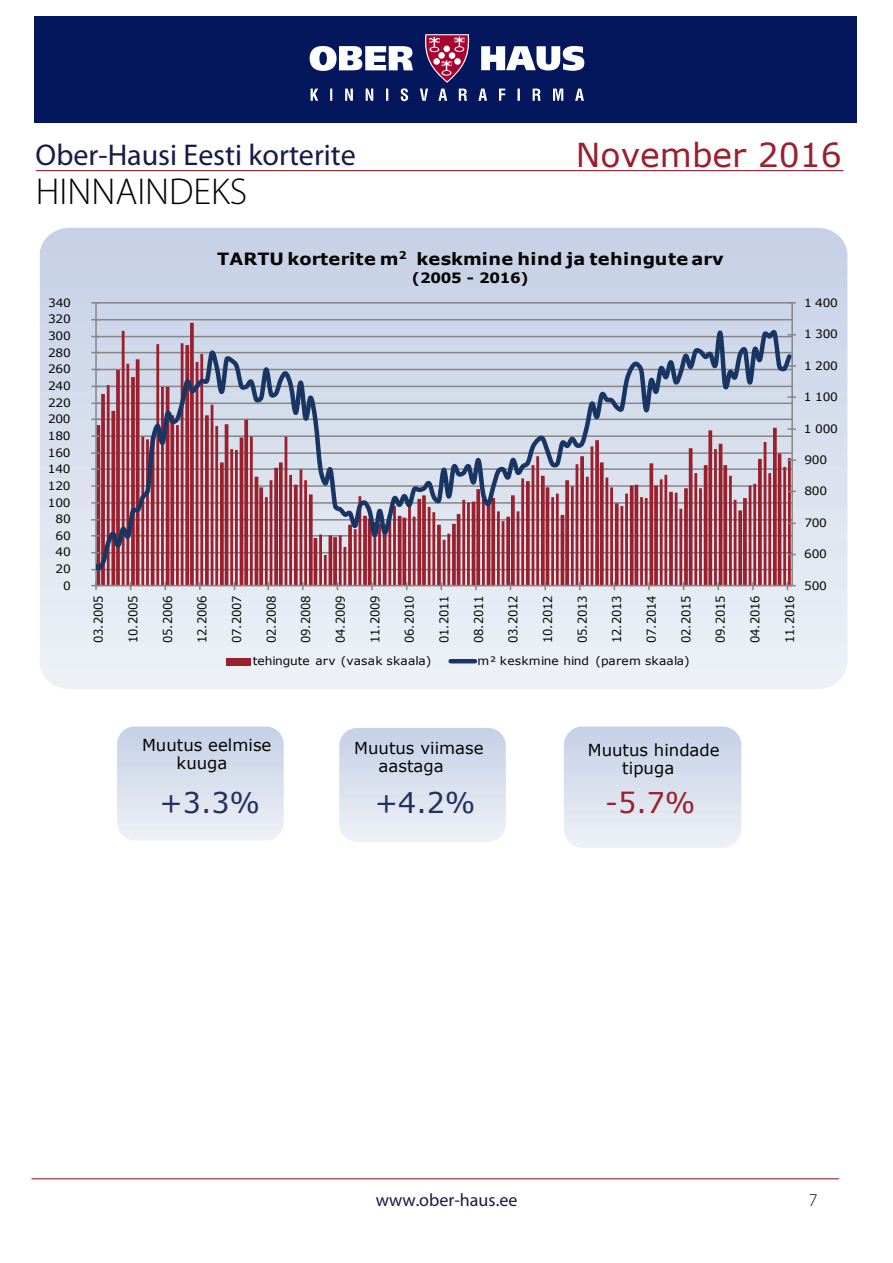
<style>
.page{position:relative;width:893px;height:1263px;background:#fff}
.page>*{position:absolute;margin:0;border:0;box-sizing:border-box;transform-origin:0 0}
.t1{font:300 37.5px "Myriad Pro";color:#040503}
.t2{font:33px "Verdana";color:#9b1f2d}
.t3{font:30px "Myriad Pro";color:#161b47}
.t4{font:28.5px "Verdana";color:#262e62}
.t5{font:28.5px "Verdana";color:#9b202e}
.t6{font:18px "Myriad Pro";color:#161b47}
.t7{font:300 18px "Myriad Pro";color:#040503}
.t8{font:700 16.95px "Verdana";letter-spacing:.02em;color:#050504;scale:1.05 1}
.t9{font:16.5px/18px "Verdana";color:#040503}
.t10{font:700 14.25px "Verdana";letter-spacing:-.025em;color:#050504;scale:1.05 1}
.t11{font:12.15px "Verdana";letter-spacing:-.02em;color:#050504;scale:.95 1}
.t12{font:11.55px "Verdana";letter-spacing:-.02em;color:#050504;scale:1.05 1}
.t13{font:11.55px "Verdana";letter-spacing:.015em;color:#050504;scale:1.05 1}
</style>
<div class="page">
<hr style="left:32px;top:1178px;width:806px;height:1px;background:#9b1f2d">
<hr style="left:36px;top:170px;width:807px;height:1px;background:#9b1f2d">
<img style="left:117px;top:726px;width:167px;height:114px">
<img style="left:40px;top:228px;width:807px;height:461px">
<div style="left:35px;top:16px;width:822px;height:107px;background:#04175c"></div>
<svg style="left:309px;top:34px;width:275px;height:67px"></svg>
<hr style="left:96px;top:302px;width:696px;height:2px;background:#868686">
<hr style="left:96px;top:319px;width:696px;height:1px;background:#868686">
<svg style="left:97px;top:323px;width:693px;height:262px;background:#b87e8c"></svg>
<hr style="left:791px;top:303px;width:1px;height:283px;background:#868686">
<hr style="left:95px;top:303px;width:2px;height:283px;background:#868686">
<svg style="left:91px;top:302px;width:9px;height:2px"></svg>
<hr style="left:96px;top:585px;width:696px;height:1px;background:#868686">
<svg style="left:786px;top:582px;width:9px;height:8px"></svg>
<svg style="left:717px;top:582px;width:2px;height:8px"></svg>
<svg style="left:613px;top:582px;width:2px;height:8px"></svg>
<svg style="left:544px;top:582px;width:2px;height:8px"></svg>
<svg style="left:440px;top:582px;width:2px;height:8px"></svg>
<svg style="left:371px;top:582px;width:2px;height:8px"></svg>
<svg style="left:336px;top:582px;width:2px;height:8px"></svg>
<svg style="left:267px;top:582px;width:2px;height:8px"></svg>
<svg style="left:199px;top:582px;width:2px;height:8px"></svg>
<svg style="left:164px;top:582px;width:2px;height:8px"></svg>
<svg style="left:91px;top:582px;width:9px;height:8px"></svg>
<svg style="left:96px;top:326px;width:697px;height:249px;background:#b69cab"></svg>
<div style="left:226px;top:658px;width:25px;height:7px;background:#9b202e"></div>
<hr style="left:450px;top:659px;width:25px;height:4px;background:#193564">
<h3 class="t3" style="left:36px;top:137px;width:322px">Ober-Hausi Eesti korterite</h3>
<h1 class="t1" style="left:36px;top:169px;width:213px">HINNAINDEKS</h1>
<h2 class="t2" style="left:576px;top:142px;width:267px">November 2016</h2>
<p class="t12" style="left:48px;top:298px;width:23px">340</p>
<p class="t12" style="left:48px;top:315px;width:23px">320</p>
<p class="t12" style="left:48px;top:331px;width:23px">300</p>
<p class="t12" style="left:48px;top:348px;width:23px">280</p>
<p class="t12" style="left:48px;top:365px;width:23px">260</p>
<p class="t12" style="left:48px;top:381px;width:23px">240</p>
<p class="t12" style="left:48px;top:398px;width:23px">220</p>
<p class="t12" style="left:48px;top:415px;width:23px">200</p>
<p class="t12" style="left:48px;top:431px;width:23px">180</p>
<p class="t12" style="left:48px;top:448px;width:23px">160</p>
<p class="t12" style="left:48px;top:464px;width:23px">140</p>
<p class="t12" style="left:48px;top:481px;width:23px">120</p>
<p class="t12" style="left:48px;top:498px;width:23px">100</p>
<p class="t12" style="left:56px;top:514px;width:16px">80</p>
<p class="t12" style="left:56px;top:531px;width:16px">60</p>
<p class="t12" style="left:56px;top:548px;width:16px">40</p>
<p class="t12" style="left:56px;top:564px;width:16px">20</p>
<p class="t12" style="left:63px;top:581px;width:9px">0</p>
<h3 class="t8" style="left:217px;top:252px;width:484px">TARTU korterite m<sup>2</sup> keskmine hind ja tehingute arv</h3>
<p class="t10" style="left:412px;top:272px;width:113px">(2005 - 2016)</p>
<p class="t11" style="left:94px;top:643px;width:51px;rotate:-90deg">03.2005</p>
<p class="t11" style="left:128px;top:643px;width:51px;rotate:-90deg">10.2005</p>
<p class="t11" style="left:163px;top:643px;width:51px;rotate:-90deg">05.2006</p>
<p class="t11" style="left:197px;top:643px;width:51px;rotate:-90deg">12.2006</p>
<p class="t11" style="left:232px;top:643px;width:51px;rotate:-90deg">07.2007</p>
<p class="t11" style="left:266px;top:643px;width:51px;rotate:-90deg">02.2008</p>
<p class="t11" style="left:301px;top:643px;width:51px;rotate:-90deg">09.2008</p>
<p class="t11" style="left:335px;top:643px;width:51px;rotate:-90deg">04.2009</p>
<p class="t11" style="left:370px;top:643px;width:51px;rotate:-90deg">11.2009</p>
<p class="t11" style="left:404px;top:643px;width:51px;rotate:-90deg">06.2010</p>
<p class="t11" style="left:439px;top:643px;width:51px;rotate:-90deg">01.2011</p>
<p class="t11" style="left:474px;top:643px;width:51px;rotate:-90deg">08.2011</p>
<p class="t11" style="left:508px;top:643px;width:51px;rotate:-90deg">03.2012</p>
<p class="t11" style="left:543px;top:643px;width:51px;rotate:-90deg">10.2012</p>
<p class="t11" style="left:577px;top:643px;width:51px;rotate:-90deg">05.2013</p>
<p class="t11" style="left:612px;top:643px;width:51px;rotate:-90deg">12.2013</p>
<p class="t11" style="left:646px;top:643px;width:51px;rotate:-90deg">07.2014</p>
<p class="t11" style="left:681px;top:643px;width:51px;rotate:-90deg">02.2015</p>
<p class="t11" style="left:715px;top:643px;width:51px;rotate:-90deg">09.2015</p>
<p class="t11" style="left:750px;top:643px;width:51px;rotate:-90deg">04.2016</p>
<p class="t11" style="left:784px;top:643px;width:51px;rotate:-90deg">11.2016</p>
<p class="t13" style="left:253px;top:656px;width:172px">tehingute arv (vasak skaala)</p>
<p class="t13" style="left:477px;top:656px;width:204px">m² keskmine hind (parem skaala)</p>
<p class="t12" style="left:804px;top:298px;width:34px">1 400</p>
<p class="t12" style="left:804px;top:329px;width:34px">1 300</p>
<p class="t12" style="left:804px;top:361px;width:34px">1 200</p>
<p class="t12" style="left:804px;top:392px;width:34px">1 100</p>
<p class="t12" style="left:804px;top:424px;width:34px">1 000</p>
<p class="t12" style="left:804px;top:455px;width:23px">900</p>
<p class="t12" style="left:804px;top:487px;width:23px">800</p>
<p class="t12" style="left:804px;top:518px;width:23px">700</p>
<p class="t12" style="left:804px;top:550px;width:23px">600</p>
<p class="t12" style="left:804px;top:581px;width:23px">500</p>
<h3 class="t9" style="left:142px;top:738px;width:131px;text-align:center">Muutus eelmise kuuga</h3>
<h3 class="t9" style="left:378px;top:741px;width:106px;text-indent:-24px">Muutus viimase aastaga</h3>
<h3 class="t9" style="left:622px;top:742px;width:99px;text-indent:-35px">Muutus hindade tipuga</h3>
<h3 class="t4" style="left:159px;top:791px;width:102px">+3.3%</h3>
<h3 class="t4" style="left:375px;top:792px;width:102px">+4.2%</h3>
<h3 class="t5" style="left:605px;top:792px;width:92px">-5.7%</h3>
<h3 class="t6" style="left:376px;top:1189px;width:143px">www.ober-haus.ee</h3>
<h3 class="t7" style="left:808px;top:1189px;width:10px">7</h3>
</div>
